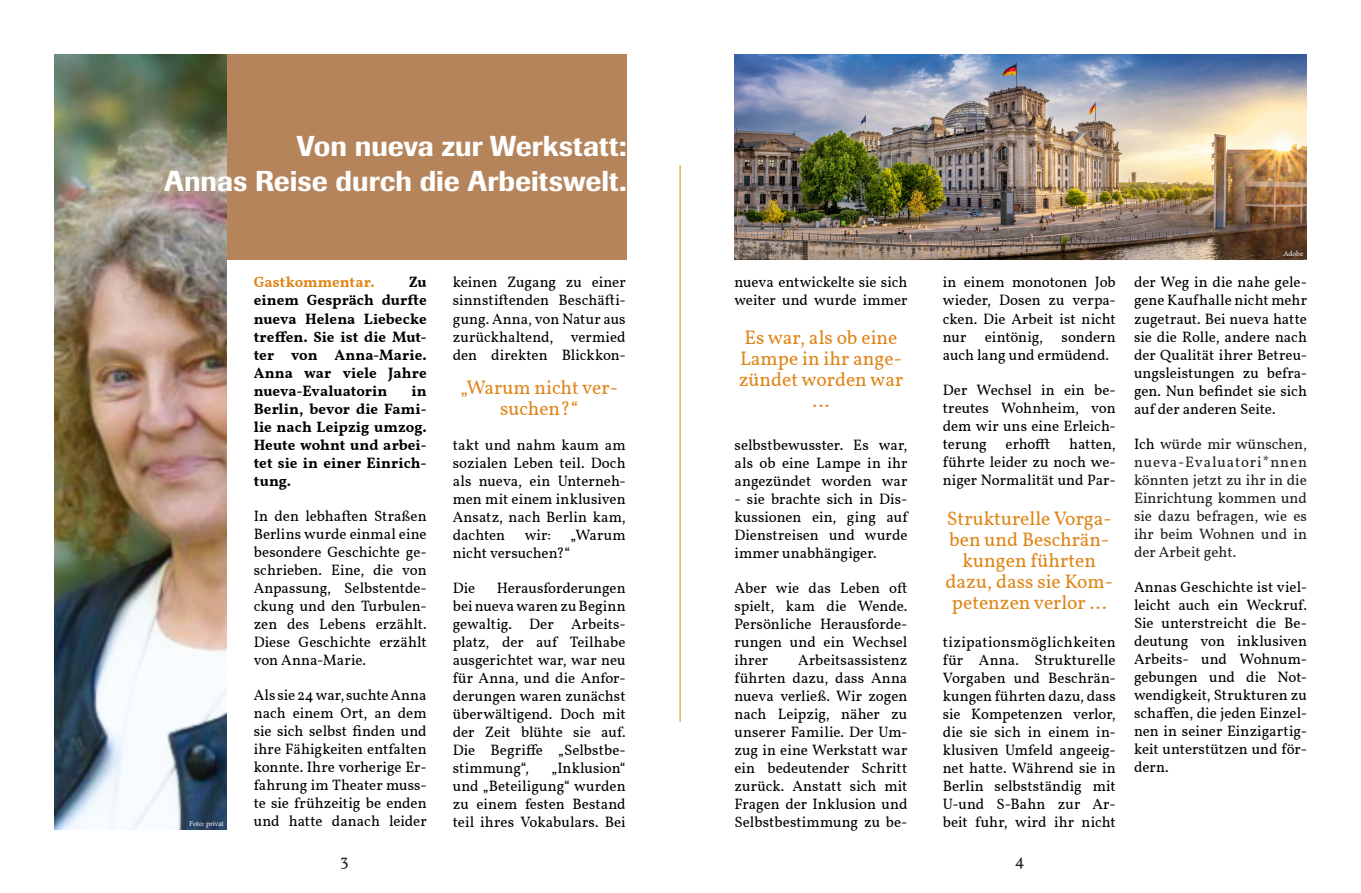
<style>
.page{position:relative;width:1361px;height:893px;background:#fff}
.page>*{position:absolute;margin:0;border:0;box-sizing:border-box;transform-origin:0 0}
.Body_-_Align_Left{font:500 28.5px "Imago";color:#fff}
.Body_-_Align_Left-2{font:19.5px/21px "Vollkorn";color:#df8619;text-align:center}
.t1{font:16.5px "Vollkorn";color:#231f20}
.Body_-_Align_Left-3{font:15px/18px "Vollkorn";color:#000;text-align:justify}
.Body_-_Align_Left-4{font:700 15px/18px "Vollkorn";letter-spacing:.005em;color:#000;text-align:justify}
.Body_-_Align_Left-5{font:15px/18px "Vollkorn";color:#231f20;text-align:justify}
.Body_-_Align_Left-6{font:700 15px "Vollkorn";letter-spacing:.005em;color:#df8619}
.t2{font:7.5px "Minion Pro";letter-spacing:-.005em;color:#fff}
.s1{color:#000}
</style>
<div class="page">
<hr style="left:680px;top:165px;width:1px;height:557px;background:#df8619">
<img style="left:734px;top:54px;width:573px;height:205px">
<div style="left:54px;top:54px;width:572px;height:205px;background:#b5845b"></div>
<img style="left:54px;top:54px;width:173px;height:776px">
<p class="Body_-_Align_Left" style="left:296px;top:128px;width:331px">Von nueva zur Werkstatt:</p>
<p class="Body_-_Align_Left" style="left:164px;top:163px;width:464px">Annas Reise durch die Arbeitswelt.</p>
<p class="t2" style="left:189px;top:819px;width:36px">Foto: privat</p>
<p class="Body_-_Align_Left-6" style="left:254px;top:271px;width:122px">Gastkommentar.</p>
<p class="Body_-_Align_Left-4" style="left:254px;top:273px;width:174px;text-indent:155px">Zu einem Gespräch durfte nueva Helena Liebecke treffen. Sie ist die Mut&shy;ter von Anna-Marie.<br>Anna war viele Jahre nueva-Evaluatorin</p>
<p class="Body_-_Align_Left-4" style="left:254px;top:381px;width:174px;text-indent:158px">in Berlin, bevor die Fami&shy;lie nach Leipzig umzog.<br>Heute wohnt und arbei&shy;tet sie in einer Einrich&shy;tung.</p>
<p class="Body_-_Align_Left-3" style="left:254px;top:505px;width:174px">In den lebhaften Straßen Berlins wurde einmal eine besondere Geschichte ge&shy;schrieben. Eine, die von Anpassung, Selbstentde&shy;ckung und den Turbulen&shy;zen des Lebens erzählt.<br>Diese Geschichte erzählt von Anna-Marie.</p>
<p class="Body_-_Align_Left-3" style="left:254px;top:685px;width:174px">Als sie 24 war, suchte Anna nach einem Ort, an dem sie sich selbst finden und ihre Fähigkeiten entfalten konnte. Ihre vorherige Er&shy;fahrung im Theater muss&shy;te sie frühzeitig be enden und hatte danach leider</p>
<p class="t1" style="left:340px;top:848px;width:10px">3</p>
<p class="Body_-_Align_Left-3" style="left:453px;top:272px;width:174px">keinen Zugang zu einer sinnstiftenden Beschäfti&shy;gung. Anna, von Natur aus zurückhaltend, vermied den direkten Blickkon-</p>
<p class="Body_-_Align_Left-2" style="left:461px;top:376px;width:159px">„Warum nicht ver&shy;suchen?“</p>
<p class="Body_-_Align_Left-3" style="left:453px;top:434px;width:174px">takt und nahm kaum am sozialen Leben teil. Doch als nueva, ein Unterneh&shy;men mit einem inklusiven Ansatz, nach Berlin kam, dachten</p>
<p class="Body_-_Align_Left-3" style="left:525px;top:524px;width:28px">wir:</p>
<p class="Body_-_Align_Left-3" style="left:570px;top:524px;width:57px">„Warum</p>
<p class="Body_-_Align_Left-3" style="left:453px;top:542px;width:119px">nicht versuchen?“</p>
<p class="Body_-_Align_Left-3" style="left:453px;top:577px;width:24px">Die</p>
<p class="Body_-_Align_Left-3" style="left:453px;top:577px;width:174px;text-indent:44px">Herausforderungen bei nueva waren zu Beginn gewaltig. Der Arbeits&shy;platz, der auf Teilhabe ausgerichtet war, war neu für Anna, und die Anfor&shy;derungen waren zunächst überwältigend. Doch mit der Zeit blühte sie auf.<br>Die Begriffe „Selbstbe&shy;stimmung“,</p>
<p class="Body_-_Align_Left-3" style="left:453px;top:757px;width:174px;text-indent:99px">„Inklusion“ und „Beteiligung“ wurden zu einem festen Bestand teil ihres Vokabulars. Bei</p>
<p class="Body_-_Align_Left-3" style="left:734px;top:272px;width:174px">nueva entwickelte sie sich weiter und wurde immer</p>
<p class="Body_-_Align_Left-2" style="left:739px;top:326px;width:166px">Es war, als ob eine<br>Lampe in ihr ange&shy;zündet worden war ...</p>
<p class="Body_-_Align_Left-3" style="left:734px;top:434px;width:174px">selbstbewusster. Es war, als ob eine Lampe in ihr angezündet worden war</p>
<p class="Body_-_Align_Left-3" style="left:734px;top:488px;width:174px">- sie brachte sich in Dis&shy;kussionen ein, ging auf Dienstreisen und wurde immer unabhängiger.</p>
<p class="Body_-_Align_Left-3" style="left:734px;top:577px;width:174px">Aber wie das Leben oft spielt, kam die Wende.<br>Persönliche Herausforde&shy;rungen und ein Wechsel ihrer</p>
<p class="Body_-_Align_Left-3" style="left:734px;top:649px;width:174px;text-indent:64px">Arbeitsassistenz führten dazu, dass Anna nueva verließ. Wir zogen nach Leipzig, näher zu unserer Familie. Der Um&shy;zug in eine Werkstatt war ein bedeutender Schritt zurück. Anstatt sich mit Fragen der Inklusion und Selbstbestimmung zu be-</p>
<p class="Body_-_Align_Left-3" style="left:943px;top:272px;width:174px">in einem monotonen Job wieder, Dosen zu verpa&shy;cken. Die Arbeit ist nicht nur eintönig, sondern auch lang und ermüdend.</p>
<p class="Body_-_Align_Left-3" style="left:943px;top:379px;width:174px">Der Wechsel in ein be&shy;treutes Wohnheim, von dem wir uns eine Erleich&shy;terung erhofft hatten, führte leider zu noch we&shy;niger Normalität und Par-</p>
<p class="Body_-_Align_Left-2" style="left:945px;top:506px;width:169px">Strukturelle Vorga&shy;ben und Beschrän&shy;kungen führten dazu, dass sie Kom&shy;petenzen verlor ...</p>
<p class="Body_-_Align_Left-3" style="left:943px;top:631px;width:174px">tizipationsmöglichkeiten für Anna. Strukturelle Vorgaben und Beschrän&shy;kungen führten dazu, dass sie Kompetenzen verlor, die sie sich in einem in&shy;klusiven Umfeld angeeig&shy;net hatte. Während sie in Berlin selbstständig mit U-und S-Bahn zur Ar&shy;beit fuhr, wird ihr nicht</p>
<p class="t1" style="left:1015px;top:848px;width:11px">4</p>
<p class="t2" style="left:1283px;top:248px;width:21px">Adobe</p>
<p class="Body_-_Align_Left-3" style="left:1134px;top:272px;width:174px">der Weg in die nahe gele&shy;gene Kaufhalle nicht mehr zugetraut. Bei nueva hatte sie die Rolle, andere nach der Qualität ihrer Betreu&shy;ungsleistungen zu befra&shy;gen. Nun befindet sie sich auf der anderen Seite.</p>
<p class="Body_-_Align_Left-5" style="left:1134px;top:433px;width:174px"><span class="s1">Ich</span> würde mir wünschen, nueva-Evaluatori*nnen könnten jetzt zu ihr in die Einrichtung kommen und sie dazu befragen, wie es ihr beim Wohnen und in der Arbeit geht.</p>
<p class="Body_-_Align_Left-3" style="left:1134px;top:577px;width:174px">Annas Geschichte ist viel&shy;leicht auch ein Weckruf.<br>Sie unterstreicht die Be&shy;deutung von inklusiven Arbeits- und Wohnum&shy;gebungen und die Not&shy;wendigkeit, Strukturen zu schaffen, die jeden Einzel&shy;nen in seiner Einzigartig&shy;keit unterstützen und för&shy;dern.</p>
</div>
